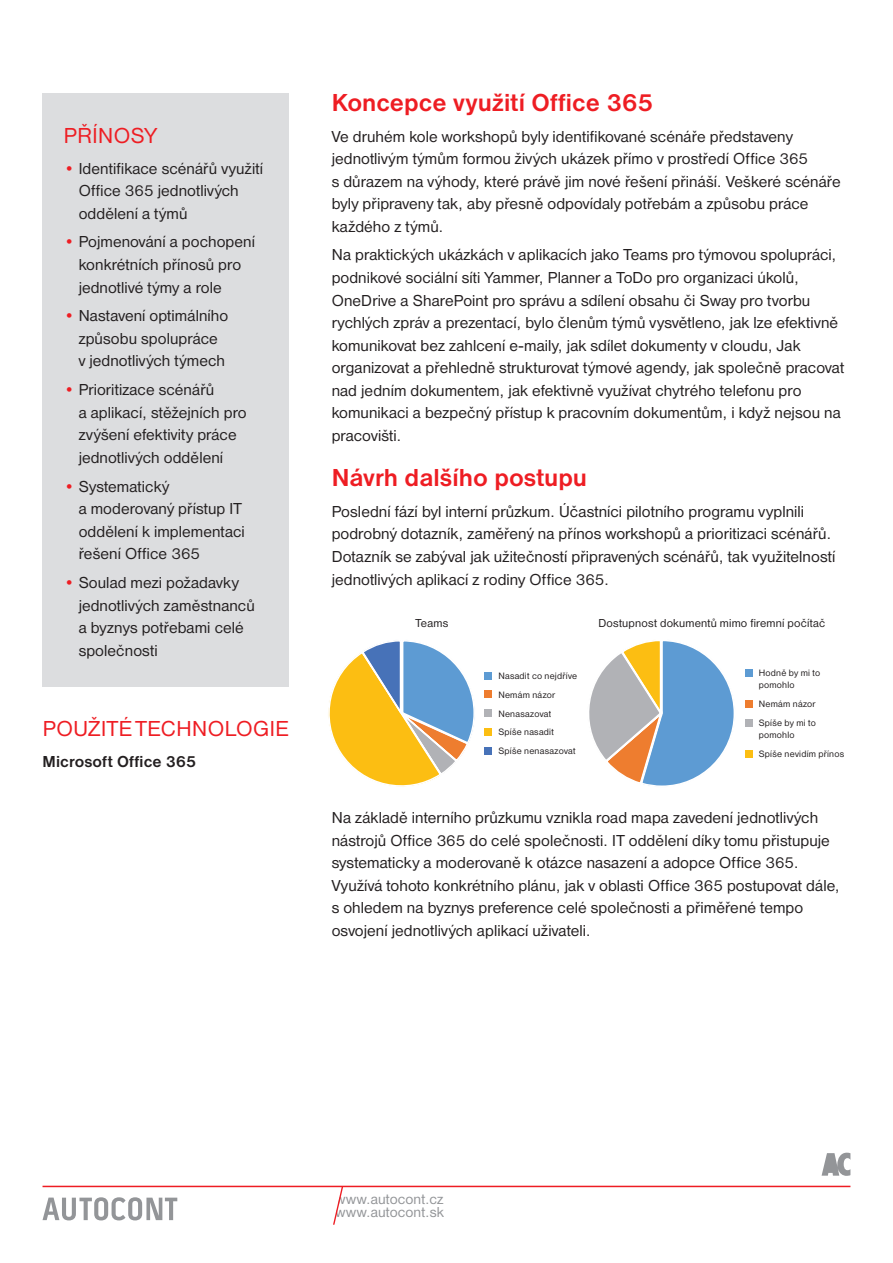
<style>
.page{position:relative;width:893px;height:1263px;background:#fff}
.page>*{position:absolute;margin:0;border:0;box-sizing:border-box;transform-origin:0 0}
.t1{font:700 25.5px "Nimbus Sans DOT";color:#ee1d23}
.t2{font:22.5px "Nimbus Sans DOT";letter-spacing:.02em;color:#ee1d23}
.t3{font:16.5px/22.5px "Nimbus Sans DOT";letter-spacing:.005em;color:#231f20}
.t4{font:700 16.5px "Nimbus Sans DOT";letter-spacing:.005em;color:#231f20}
.t5{font:15px/13.5px "Nimbus Sans DOT";letter-spacing:.01em;color:#939598}
.t6{font:12px "Nimbus Sans DOT";letter-spacing:.015em;color:#231f20}
.t7{font:9.6px/18.9px "Nimbus Sans DOT";letter-spacing:.025em;color:#231f20}
.s1{color:#ee1d23}
</style>
<div class="page">
<svg style="left:43px;top:1197px;width:134px;height:23px"></svg>
<svg style="left:822px;top:1152px;width:28px;height:24px"></svg>
<svg style="left:332px;top:1187px;width:11px;height:38px"></svg>
<hr style="left:43px;top:1186px;width:807px;height:1px;background:#ee1d23">
<div style="left:43px;top:94px;width:246px;height:593px;background:#dcdddf"></div>
<div style="left:745px;top:669px;width:7px;height:7px;background:#5d9bd3"></div>
<div style="left:745px;top:700px;width:7px;height:7px;background:#ee7d2f"></div>
<div style="left:745px;top:719px;width:7px;height:8px;background:#b1b2b6"></div>
<div style="left:745px;top:750px;width:7px;height:8px;background:#fcbe12"></div>
<svg style="left:589px;top:641px;width:145px;height:145px"></svg>
<div style="left:484px;top:672px;width:8px;height:7px;background:#5d9bd3"></div>
<div style="left:484px;top:691px;width:8px;height:7px;background:#ee7d2f"></div>
<div style="left:484px;top:710px;width:8px;height:7px;background:#b1b2b6"></div>
<div style="left:484px;top:728px;width:8px;height:8px;background:#fcbe12"></div>
<div style="left:484px;top:747px;width:8px;height:8px;background:#4772b8"></div>
<svg style="left:328px;top:640px;width:147px;height:147px"></svg>
<h2 class="t2" style="left:64px;top:123px;width:95px">PŘÍNOSY</h2>
<p class="t3" style="left:79px;top:157px;width:186px;text-indent:-15px"><span class="s1">•</span> Identifikace scénářů využití<br>Office 365 jednotlivých oddělení a týmů</p>
<p class="t3" style="left:79px;top:231px;width:178px;text-indent:-15px"><span class="s1">•</span> Pojmenování a pochopení konkrétních přínosů pro jednotlivé týmy a role</p>
<p class="t3" style="left:79px;top:305px;width:151px;text-indent:-15px"><span class="s1">•</span> Nastavení optimálního způsobu spolupráce v jednotlivých týmech</p>
<p class="t3" style="left:79px;top:379px;width:170px;text-indent:-15px"><span class="s1">•</span> Prioritizace scénářů<br>a aplikací, stěžejních pro zvýšení efektivity práce jednotlivých oddělení</p>
<p class="t3" style="left:79px;top:475px;width:168px;text-indent:-15px"><span class="s1">•</span> Systematický<br>a moderovaný přístup IT oddělení k implementaci řešení Office 365</p>
<p class="t3" style="left:79px;top:571px;width:178px;text-indent:-15px"><span class="s1">•</span> Soulad mezi požadavky jednotlivých zaměstnanců a byznys potřebami celé společnosti</p>
<h2 class="t2" style="left:43px;top:715px;width:166px">Použité technolo</h2>
<h2 class="t2" style="left:253px;top:715px;width:37px">gie</h2>
<p class="t4" style="left:43px;top:752px;width:155px">Microsoft Office 365</p>
<h1 class="t1" style="left:332px;top:88px;width:323px">Koncepce využití Office 365</h1>
<p class="t3" style="left:332px;top:125px;width:511px">Ve druhém kole workshopů byly identifikované scénáře představeny jednotlivým týmům formou živých ukázek přímo v prostředí Office 365<br>s důrazem na výhody, které právě jim nové řešení přináší. Veškeré scénáře byly připraveny tak, aby přesně odpovídaly potřebám a způsobu práce každého z týmů.</p>
<p class="t3" style="left:332px;top:244px;width:514px">Na praktických ukázkách v aplikacích jako Teams pro týmovou spolupráci, podnikové sociální síti Yammer, Planner a ToDo pro organizaci úkolů, OneDrive a SharePoint pro správu a sdílení obsahu či Sway pro tvorbu rychlých zpráv a prezentací, bylo členům týmů vysvětleno, jak lze efektivně komunikovat bez zahlcení e-maily, jak sdílet dokumenty v cloudu, Jak organizovat a přehledně strukturovat týmové agendy, jak společně pracovat nad jedním dokumentem, jak efektivně využívat chytrého telefonu pro komunikaci a bezpečný přístup k pracovním dokumentům, i když nejsou na pracovišti.</p>
<h1 class="t1" style="left:332px;top:463px;width:257px">Návrh dalšího postupu</h1>
<p class="t3" style="left:332px;top:500px;width:505px">Poslední fází byl interní průzkum. Účastníci pilotního programu vyplnili podrobný dotazník, zaměřený na přínos workshopů a prioritizaci scénářů.<br>Dotazník se zabýval jak užitečností připravených scénářů, tak využitelností jednotlivých aplikací z rodiny Office 365.</p>
<p class="t6" style="left:415px;top:616px;width:34px">Teams</p>
<p class="t7" style="left:498px;top:666px;width:80px">Nasadit co nejdříve<br>Nemám názor<br>Nenasazovat<br>Spíše nasadit<br>Spíše nenasazovat</p>
<p class="t6" style="left:598px;top:616px;width:228px">Dostupnost dokumentů mimo firemní počítač</p>
<p class="t7" style="left:759px;top:666px;width:63px;line-height:12.3px">Hodně by mi to pomohlo</p>
<p class="t7" style="left:759px;top:694px;width:59px">Nemám názor<br>Spíše by mi to</p>
<p class="t7" style="left:759px;top:726px;width:87px">pomohlo<br>Spíše nevidím přínos</p>
<p class="t3" style="left:332px;top:807px;width:510px">Na základě interního průzkumu vznikla road mapa zavedení jednotlivých nástrojů Office 365 do celé společnosti. IT oddělení díky tomu přistupuje systematicky a moderovaně k otázce nasazení a adopce Office 365.<br>Využívá tohoto konkrétního plánu, jak v oblasti Office 365 postupovat dále, s ohledem na byznys preference celé společnosti a přiměřené tempo osvojení jednotlivých aplikací uživateli.</p>
<p class="t5" style="left:335px;top:1192px;width:110px">www.autocont.cz www.autocont.sk</p>
</div>
